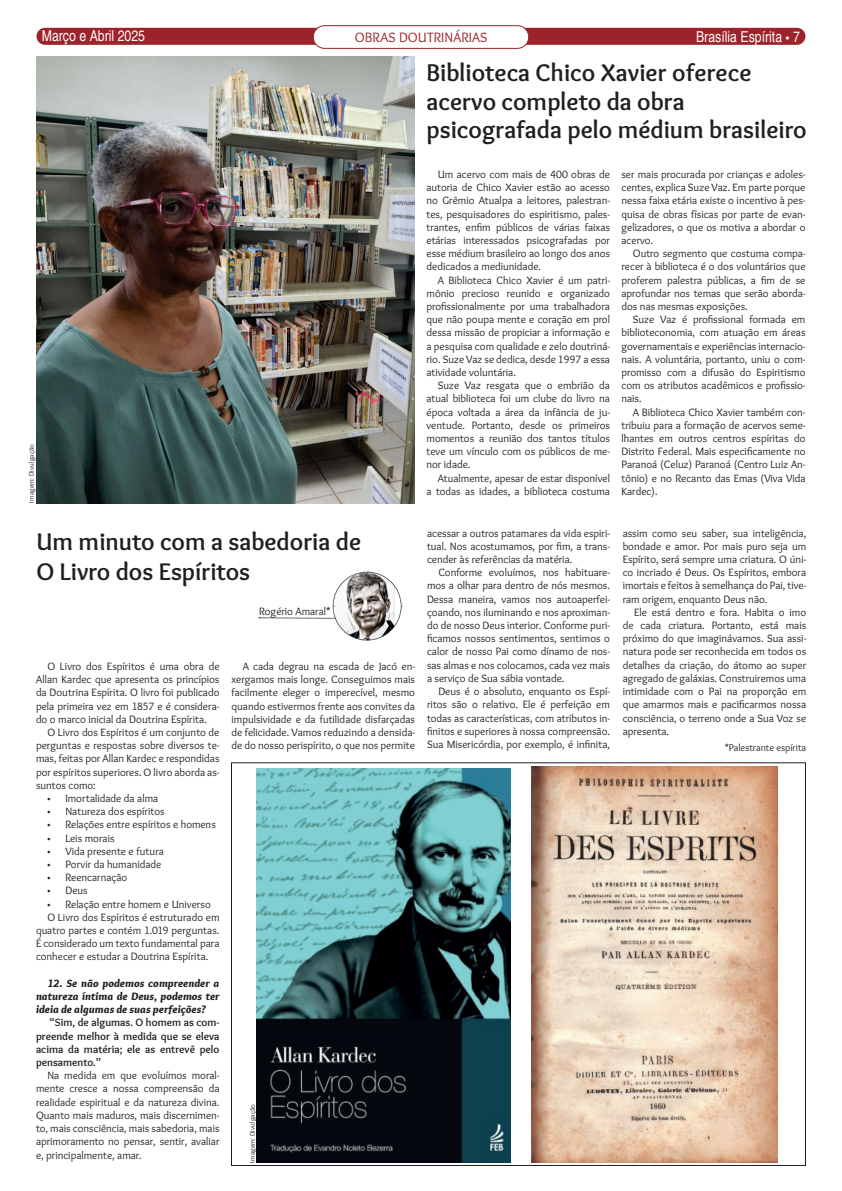
<style>
.page{position:relative;width:842px;height:1191px;background:#fff}
.page>*{position:absolute;margin:0;border:0;box-sizing:border-box;transform-origin:0 0}
.Heading_2{font:700 25px/28.8px "Overlock";color:#231f20}
.t1{font:condensed 15px "Helvetica";color:#fff}
.box_dentro_do_texto{font:14px "Overlock";letter-spacing:.01em;color:#9d232a}
.box_dentro_do_texto-2{font:11px/13.2px "Overlock";color:#231f20;text-align:justify}
.t2{font:700 11px/13.2px "Overlock";color:#231f20;text-align:justify}
.t3{font:italic 900 11px/13.2px "Overlock";color:#231f20;text-align:justify}
.t4{font:10px "Overlock";color:#231f20}
.box_dentro_do_texto-3{font:7px "Overlock";letter-spacing:.015em;color:#231f20}
.s1{font-family:"Myriad Pro";font-weight:600}
</style>
<div class="page">
<div style="left:37px;top:28px;width:768px;height:17px;background:#9d232a;border-radius:9px"></div>
<div style="left:313px;top:26px;width:216px;height:22px;background:#fff;border-radius:11px"></div>
<div style="left:313px;top:25px;width:216px;height:24px;border:1px solid #9d232a;border-radius:11px"></div>
<img style="left:36px;top:57px;width:379px;height:446px">
<img style="left:532px;top:766px;width:246px;height:396px">
<svg style="left:259px;top:571px;width:143px;height:70px"></svg>
<img style="left:257px;top:768px;width:253px;height:394px">
<h2 class="t1" style="left:42px;top:26px;width:105px">Março e Abril 2025</h2>
<p class="box_dentro_do_texto" style="left:355px;top:30px;width:134px">OBRAS DOUTRINÁRIAS</p>
<h2 class="t1" style="left:696px;top:27px;width:105px">Brasília Espírita <span class="s1">•</span> 7</h2>
<p class="box_dentro_do_texto-3" style="left:28px;top:502px;width:60px;rotate:-90deg">Imagem: Divulgação</p>
<p class="Heading_2" style="left:36px;top:527px;width:326px;line-height:30px">Um minuto com a sabedoria de<br>O Livro dos Espíritos</p>
<p class="box_dentro_do_texto-2" style="left:259px;top:604px;width:73px">Rogério Amaral*</p>
<p class="box_dentro_do_texto-2" style="left:36px;top:660px;width:185px;text-indent:11px">O Livro dos Espíritos é uma obra de Allan Kardec que apresenta os princípios da Doutrina Espírita. O livro foi publicado pela primeira vez em 1857 e é considera&shy;do o marco inicial da Doutrina Espírita.</p>
<p class="box_dentro_do_texto-2" style="left:36px;top:726px;width:185px;text-indent:11px">O Livro dos Espíritos é um conjunto de perguntas e respostas sobre diversos te&shy;mas, feitas por Allan Kardec e respondidas por espíritos superiores. O livro aborda as&shy;suntos como:</p>
<p class="box_dentro_do_texto-2" style="left:47px;top:792px;width:112px">• Imortalidade da alma</p>
<p class="box_dentro_do_texto-2" style="left:47px;top:805px;width:119px">• Natureza dos espíritos</p>
<p class="box_dentro_do_texto-2" style="left:47px;top:818px;width:170px">• Relações entre espíritos e homens</p>
<p class="box_dentro_do_texto-2" style="left:47px;top:831px;width:69px">• Leis morais</p>
<p class="box_dentro_do_texto-2" style="left:47px;top:844px;width:118px">• Vida presente e futura</p>
<p class="box_dentro_do_texto-2" style="left:47px;top:858px;width:116px">• Porvir da humanidade</p>
<p class="box_dentro_do_texto-2" style="left:47px;top:871px;width:82px">• Reencarnação</p>
<p class="box_dentro_do_texto-2" style="left:47px;top:884px;width:42px">• Deus</p>
<p class="box_dentro_do_texto-2" style="left:47px;top:897px;width:165px">• Relação entre homem e Universo</p>
<p class="box_dentro_do_texto-2" style="left:36px;top:910px;width:185px;text-indent:11px">O Livro dos Espíritos é estruturado em quatro partes e contém 1.019 perguntas.<br>É considerado um texto fundamental para conhecer e estudar a Doutrina Espírita.</p>
<p class="t3" style="left:36px;top:976px;width:185px;text-indent:11px">12. Se não podemos compreender a natureza íntima de Deus, podemos ter ideia de algumas de suas perfeições?</p>
<p class="t2" style="left:36px;top:1016px;width:185px;text-indent:14px">“Sim, de algumas. O homem as com&shy;preende melhor à medida que se eleva acima da matéria; ele as entrevê pelo pensamento.”</p>
<p class="box_dentro_do_texto-2" style="left:36px;top:1069px;width:185px;text-indent:11px">Na medida em que evoluímos moral&shy;mente cresce a nossa compreensão da realidade espiritual e da natureza divina.<br>Quanto mais maduros, mais discernimen&shy;to, mais consciência, mais sabedoria, mais aprimoramento no pensar, sentir, avaliar e, principalmente, amar.</p>
<p class="box_dentro_do_texto-2" style="left:231px;top:660px;width:185px;text-indent:11px">A cada degrau na escada de Jacó en&shy;xergamos mais longe. Conseguimos mais facilmente eleger o imperecível, mesmo quando estivermos frente aos convites da impulsividade e da futilidade disfarçadas de felicidade. Vamos reduzindo a densida&shy;de do nosso perispírito, o que nos permite</p>
<p class="box_dentro_do_texto-3" style="left:248px;top:1162px;width:60px;rotate:-90deg">Imagem: Divulgação</p>
<p class="Heading_2" style="left:426px;top:58px;width:382px">Biblioteca Chico Xavier oferece acervo completo da obra psicografada pelo médium brasileiro</p>
<p class="box_dentro_do_texto-2" style="left:426px;top:168px;width:185px;text-indent:11px">Um acervo com mais de 400 obras de autoria de Chico Xavier estão ao acesso no Grêmio Atualpa a leitores, palestran&shy;tes, pesquisadores do espiritismo, pales&shy;trantes, enfim públicos de várias faixas etárias interessados psicografadas por esse médium brasileiro ao longo dos anos dedicados a mediunidade.</p>
<p class="box_dentro_do_texto-2" style="left:426px;top:273px;width:185px;text-indent:11px">A Biblioteca Chico Xavier é um patri&shy;mônio precioso reunido e organizado profissionalmente por uma trabalhadora que não poupa mente e coração em prol dessa missão de propiciar a informação e a pesquisa com qualidade e zelo doutriná&shy;rio. Suze Vaz se dedica, desde 1997 a essa atividade voluntária.</p>
<p class="box_dentro_do_texto-2" style="left:426px;top:379px;width:185px;text-indent:11px">Suze Vaz resgata que o embrião da atual biblioteca foi um clube do livro na época voltada a área da infância de ju&shy;ventude. Portanto, desde os primeiros momentos a reunião dos tantos títulos teve um vínculo com os públicos de me&shy;nor idade.</p>
<p class="box_dentro_do_texto-2" style="left:426px;top:471px;width:185px;text-align:right">Atualmente, apesar de estar disponível<br>a todas as idades, a biblioteca costuma</p>
<p class="box_dentro_do_texto-2" style="left:621px;top:168px;width:185px">ser mais procurada por crianças e adoles&shy;centes, explica Suze Vaz. Em parte porque nessa faixa etária existe o incentivo à pes&shy;quisa de obras físicas por parte de evan&shy;gelizadores, o que os motiva a abordar o acervo.</p>
<p class="box_dentro_do_texto-2" style="left:621px;top:247px;width:185px;text-indent:11px">Outro segmento que costuma compa&shy;recer à biblioteca é o dos voluntários que proferem palestra públicas, a fim de se aprofundar nos temas que serão aborda&shy;dos nas mesmas exposições.</p>
<p class="box_dentro_do_texto-2" style="left:621px;top:313px;width:185px;text-indent:11px">Suze Vaz é profissional formada em biblioteconomia, com atuação em áreas governamentais e experiências internacio&shy;nais. A voluntária, portanto, uniu o com&shy;promisso com a difusão do Espiritismo com os atributos acadêmicos e profissio&shy;nais.</p>
<p class="box_dentro_do_texto-2" style="left:621px;top:405px;width:185px;text-indent:11px">A Biblioteca Chico Xavier também con&shy;tribuiu para a formação de acervos seme&shy;lhantes em outros centros espíritas do Distrito Federal. Mais especificamente no Paranoá (Celuz) Paranoá (Centro Luiz An&shy;tônio) e no Recanto das Emas (Viva Vida Kardec).</p>
<p class="box_dentro_do_texto-2" style="left:427px;top:526px;width:184px">acessar a outros patamares da vida espiri&shy;tual. Nos acostumamos, por fim, a trans&shy;cender às referências da matéria.</p>
<p class="box_dentro_do_texto-2" style="left:427px;top:566px;width:184px;text-indent:11px">Conforme evoluímos, nos habituare&shy;mos a olhar para dentro de nós mesmos.<br>Dessa maneira, vamos nos autoaperfei&shy;çoando, nos iluminando e nos aproximan&shy;do de nosso Deus interior. Conforme puri&shy;ficamos nossos sentimentos, sentimos o calor de nosso Pai como dínamo de nos&shy;sas almas e nos colocamos, cada vez mais a serviço de Sua sábia vontade.</p>
<p class="box_dentro_do_texto-2" style="left:427px;top:685px;width:184px;text-indent:11px">Deus é o absoluto, enquanto os Espí&shy;ritos são o relativo. Ele é perfeição em todas as características, com atributos in&shy;finitos e superiores à nossa compreensão.<br>Sua Misericórdia, por exemplo, é infinita,</p>
<p class="box_dentro_do_texto-2" style="left:623px;top:526px;width:185px">assim como seu saber, sua inteligência, bondade e amor. Por mais puro seja um Espírito, será sempre uma criatura. O úni&shy;co incriado é Deus. Os Espíritos, embora imortais e feitos à semelhança do Pai, tive&shy;ram origem, enquanto Deus não.</p>
<p class="box_dentro_do_texto-2" style="left:623px;top:605px;width:185px;text-indent:11px">Ele está dentro e fora. Habita o imo de cada criatura. Portanto, está mais próximo do que imaginávamos. Sua assi&shy;natura pode ser reconhecida em todos os detalhes da criação, do átomo ao super agregado de galáxias. Construiremos uma intimidade com o Pai na proporção em que amarmos mais e pacificarmos nossa consciência, o terreno onde a Sua Voz se apresenta.</p>
<p class="t4" style="left:725px;top:741px;width:83px">*Palestrante espírita</p>
</div>
